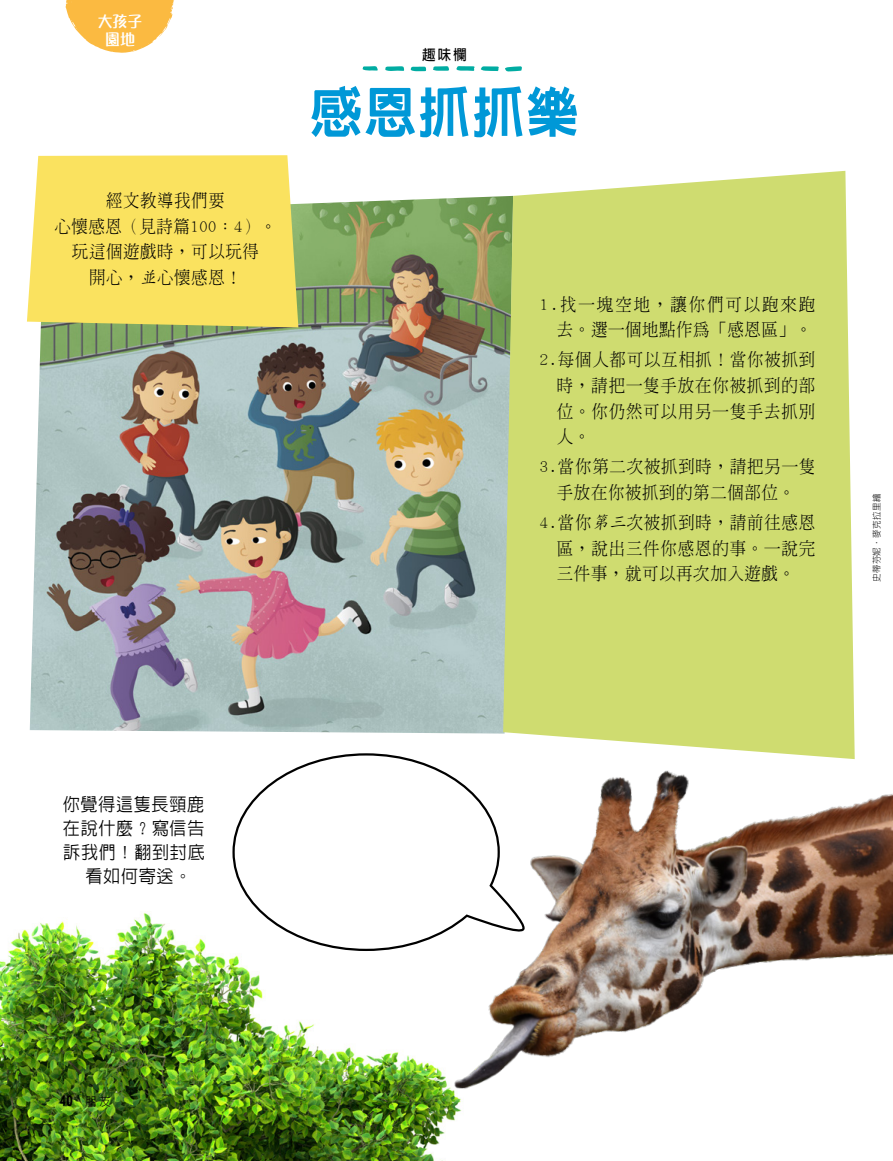
<style>
.page{position:relative;width:893px;height:1161px;background:#fff}
.page>*{position:absolute;margin:0;border:0;box-sizing:border-box;transform-origin:0 0}
.ARTCL_title_Dots{font:800 54.75px "AR Hei B5";letter-spacing:.04em;color:#0098d7;scale:.95 1}
.SIDE_para{font:500 18px/24px "AR Hei B5";letter-spacing:.04em;color:#000;text-align:center;scale:.95 1}
.LISTnmbr-1_para_firs{font:300 17.25px/25.7px "AR Ming B5";letter-spacing:.05em;color:#000;text-align:justify;scale:.95 1}
.ARTCL_para{font:300 17.25px/25.7px "AR Ming B5";letter-spacing:.04em;color:#000;text-align:center;scale:.95 1}
.LISTnmbr-1_para_firs-2{font:300 17.25px/25.7px "AR Ming B5";letter-spacing:.12em;color:#000;text-align:right;scale:.95 1}
.For_Older_Kids_heade{font:800 15px/18px "AR Xin Chao POPB5";color:#fff;text-align:center;scale:.95 1}
.t1{font:700 14.25px "AR Hei B5";color:#000;scale:.95 1}
.t2{font:800 13.5px "AR Hei B5";color:#000;scale:.95 1}
.FIGimg-CRDT_para{font:300 9px "AR Hei B5";letter-spacing:.04em;color:#000;scale:.95 1}
.s1{font-family:"AR Kai B5"}
.s2{font-weight:300;font-size:12px}
</style>
<div class="page">
<img style="left:0;top:911px;width:446px;height:250px">
<img style="left:440px;top:770px;width:453px;height:358px">
<svg style="left:385px;top:66px;width:19px;height:5px"></svg>
<svg style="left:456px;top:66px;width:43px;height:5px"></svg>
<svg style="left:505px;top:66px;width:17px;height:6px"></svg>
<svg style="left:410px;top:67px;width:16px;height:4px"></svg>
<svg style="left:433px;top:66px;width:16px;height:5px"></svg>
<svg style="left:362px;top:66px;width:16px;height:5px"></svg>
<img style="left:30px;top:196px;width:473px;height:537px">
<div style="left:27px;top:155px;width:271px;height:172px;background:#fae25f"></div>
<svg style="left:503px;top:171px;width:352px;height:588px;background:#d0dd78"></svg>
<svg style="left:231px;top:752px;width:298px;height:200px"></svg>
<svg style="left:65px;top:0;width:109px;height:53px"></svg>
<p class="For_Older_Kids_heade" style="left:98px;top:12px;width:48px">大孩子園地</p>
<p class="ARTCL_para" style="left:54px;top:187px;width:235px">經文教導我們要<br>心懷感恩（見詩篇100：4）。玩這個遊戲時，可以玩得<br>開心，<span class="s1">並</span>心懷感恩！</p>
<p class="t1" style="left:422px;top:48px;width:48px">趣味欄</p>
<p class="ARTCL_title_Dots" style="left:310px;top:85px;width:284px">感恩抓抓樂</p>
<p class="LISTnmbr-1_para_firs-2" style="left:540px;top:291px;width:291px">1.找一塊空地，讓你們可以跑來跑去。選一個地點作為「感恩區」。</p>
<p class="LISTnmbr-1_para_firs" style="left:557px;top:347px;width:273px;text-indent:-17px">2.每個人都可以互相抓！當你被抓到時，請把一隻手放在你被抓到的部位。你仍然可以用另一隻手去抓別人。</p>
<p class="LISTnmbr-1_para_firs" style="left:540px;top:454px;width:291px;text-align:center">3.當你第二次被抓到時，請把另一隻手放在你被抓到的第二個部位。</p>
<p class="LISTnmbr-1_para_firs" style="left:557px;top:510px;width:273px;text-indent:-17px">4.當你<span class="s1">第三</span>次被抓到時，請前往感恩區，說出三件你感恩的事。一說完三件事，就可以再次加入遊戲。</p>
<p class="FIGimg-CRDT_para" style="left:872px;top:582px;width:95px;rotate:-90deg">史蒂芬妮·麥克拉里繪</p>
<p class="SIDE_para" style="left:63px;top:792px;width:151px">你覺得這隻長頸鹿在說什麼？寫信告訴我們！翻到封底看如何寄送。</p>
<p class="t2" style="left:60px;top:1094px;width:56px">40 <span class="s2">朋友</span></p>
</div>
